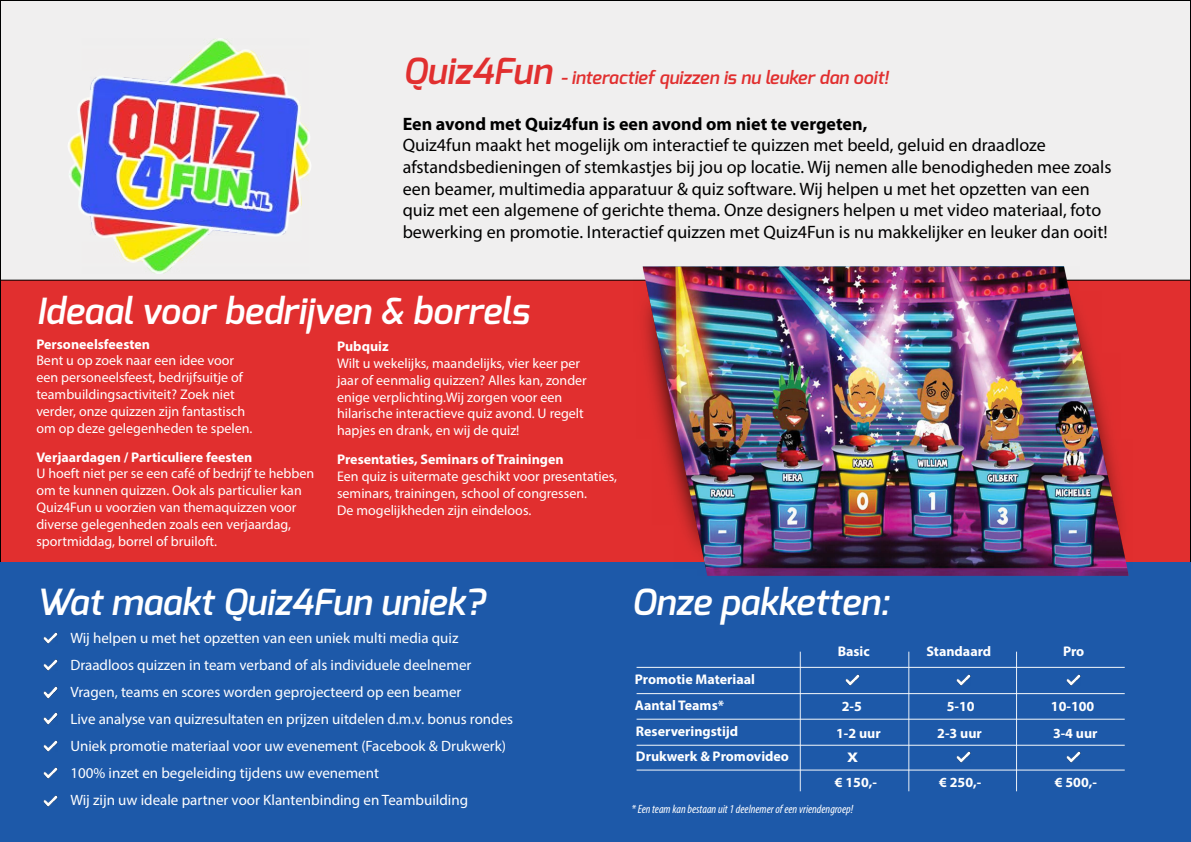
<style>
.page{position:relative;width:1191px;height:842px;background:#fff}
.page>*{position:absolute;margin:0;border:0;box-sizing:border-box;transform-origin:0 0}
.t1{font:italic 600 36px "Exo";color:#fff}
.t2{font:18px/21.6px "Myriad Pro";color:#000}
.t3{font:700 18px "Myriad Pro";color:#000}
.t4{font:italic 600 18px "Exo";color:#e12f2f}
.t5{font:15px/27px "Myriad Pro";color:#fff}
.t6{font:14px/16.8px "Myriad Pro";color:#fff}
.t7{font:700 14px/26.1px "Myriad Pro";color:#fff}
.t8{font:700 14px "Myriad Pro";color:#fff;scale:1.28 1}
.t9{font:italic condensed 12px "Myriad Pro";color:#fff}
.s1{font-size:36px}
</style>
<div class="page">
<div style="left:0;top:274px;width:1190px;height:294px;background:#e12f2f"></div>
<div style="left:0;top:0;width:1190px;height:280px;background:#f0efef"></div>
<div style="left:0;top:562px;width:1191px;height:279px;background:#1d59a9"></div>
<img style="left:68px;top:39px;width:243px;height:234px">
<img style="left:633px;top:267px;width:499px;height:309px">
<img style="left:43px;top:632px;width:15px;height:12px">
<img style="left:43px;top:659px;width:15px;height:12px">
<img style="left:43px;top:687px;width:15px;height:11px">
<img style="left:43px;top:713px;width:15px;height:11px">
<img style="left:43px;top:740px;width:14px;height:11px">
<img style="left:43px;top:767px;width:14px;height:11px">
<img style="left:43px;top:796px;width:14px;height:11px">
<img style="left:636px;top:651px;width:489px;height:141px">
<p class="t4" style="left:403px;top:66px;width:487px"><span class="s1">Quiz4Fun</span> - interactief quizzen is nu leuker dan ooit!</p>
<p class="t3" style="left:403px;top:112px;width:466px">Een avond met Quiz4fun is een avond om niet te vergeten,</p>
<p class="t2" style="left:403px;top:134px;width:710px">Quiz4fun maakt het mogelijk om interactief te quizzen met beeld, geluid en draadloze afstandsbedieningen of stemkastjes bij jou op locatie. Wij nemen alle benodigheden mee zoals een beamer, multimedia apparatuur &amp; quiz software. Wij helpen u met het opzetten van een quiz met een algemene of gerichte thema. Onze designers helpen u met video materiaal, foto bewerking en promotie. Interactief quizzen met Quiz4Fun is nu makkelijker en leuker dan ooit!</p>
<h1 class="t1" style="left:36px;top:288px;width:494px">Ideaal voor bedrijven &amp; borrels</h1>
<p class="t7" style="left:36px;top:330px;width:115px">Personeelsfeesten</p>
<p class="t6" style="left:36px;top:352px;width:217px">Bent u op zoek naar een idee voor een personeelsfeest, bedrijfsuitje of teambuildingsactiviteit? Zoek niet verder, onze quizzen zijn fantastisch om op deze gelegenheden te spelen.</p>
<p class="t7" style="left:36px;top:443px;width:217px">Verjaardagen / Particuliere feesten</p>
<p class="t6" style="left:36px;top:465px;width:279px">U hoeft niet per se een café of bedrijf te hebben om te kunnen quizzen. Ook als particulier kan Quiz4Fun u voorzien van themaquizzen voor diverse gelegenheden zoals een verjaardag, sportmiddag, borrel of bruiloft.</p>
<p class="t7" style="left:337px;top:333px;width:53px">Pubquiz</p>
<p class="t6" style="left:337px;top:355px;width:251px">Wilt u wekelijks, maandelijks, vier keer per jaar of eenmalig quizzen? Alles kan, zonder enige verplichting.Wij zorgen voor een hilarische interactieve quiz avond. U regelt hapjes en drank, en wij de quiz!</p>
<p class="t7" style="left:337px;top:446px;width:228px">Presentaties, Seminars of Trainingen</p>
<p class="t6" style="left:337px;top:468px;width:281px">Een quiz is uitermate geschikt voor presentaties, seminars, trainingen, school of congressen.<br>De mogelijkheden zijn eindeloos.</p>
<h1 class="t1" style="left:36px;top:579px;width:450px">Wat maakt Quiz4Fun uniek?</h1>
<p class="t5" style="left:70px;top:624px;width:444px">Wij helpen u met het opzetten van een uniek multi media quiz Draadloos quizzen in team verband of als individuele deelnemer Vragen, teams en scores worden geprojecteerd op een beamer<br>Live analyse van quizresultaten en prijzen uitdelen d.m.v. bonus rondes Uniek promotie materiaal voor uw evenement (Facebook &amp; Drukwerk)<br>100% inzet en begeleiding tijdens uw evenement<br>Wij zijn uw ideale partner voor Klantenbinding en Teambuilding</p>
<h1 class="t1" style="left:631px;top:579px;width:259px">Onze pakketten:</h1>
<p class="t7" style="left:635px;top:666px;width:122px">Promotie Materiaal<br>Aantal Teams*<br>Reserveringstijd</p>
<p class="t7" style="left:636px;top:742px;width:155px">Drukwerk &amp; Promovideo</p>
<p class="t7" style="left:837px;top:637px;width:34px">Basic</p>
<p class="t7" style="left:926px;top:637px;width:66px">Standaard</p>
<p class="t7" style="left:1063px;top:637px;width:23px">Pro</p>
<p class="t7" style="left:842px;top:692px;width:22px">2-5</p>
<p class="t7" style="left:946px;top:692px;width:29px">5-10</p>
<p class="t7" style="left:1051px;top:692px;width:45px">10-100</p>
<p class="t7" style="left:836px;top:720px;width:46px">1-2 uur</p>
<p class="t7" style="left:937px;top:720px;width:46px">2-3 uur</p>
<p class="t7" style="left:1053px;top:720px;width:46px">3-4 uur</p>
<p class="t8" style="left:847px;top:749px;width:10px">X</p>
<p class="t7" style="left:835px;top:769px;width:44px">€ 150,-</p>
<p class="t7" style="left:939px;top:769px;width:44px">€ 250,-</p>
<p class="t7" style="left:1054px;top:769px;width:44px">€ 500,-</p>
<p class="t9" style="left:631px;top:801px;width:223px">* Een team kan bestaan uit 1 deelnemer of een vriendengroep!</p>
</div>
